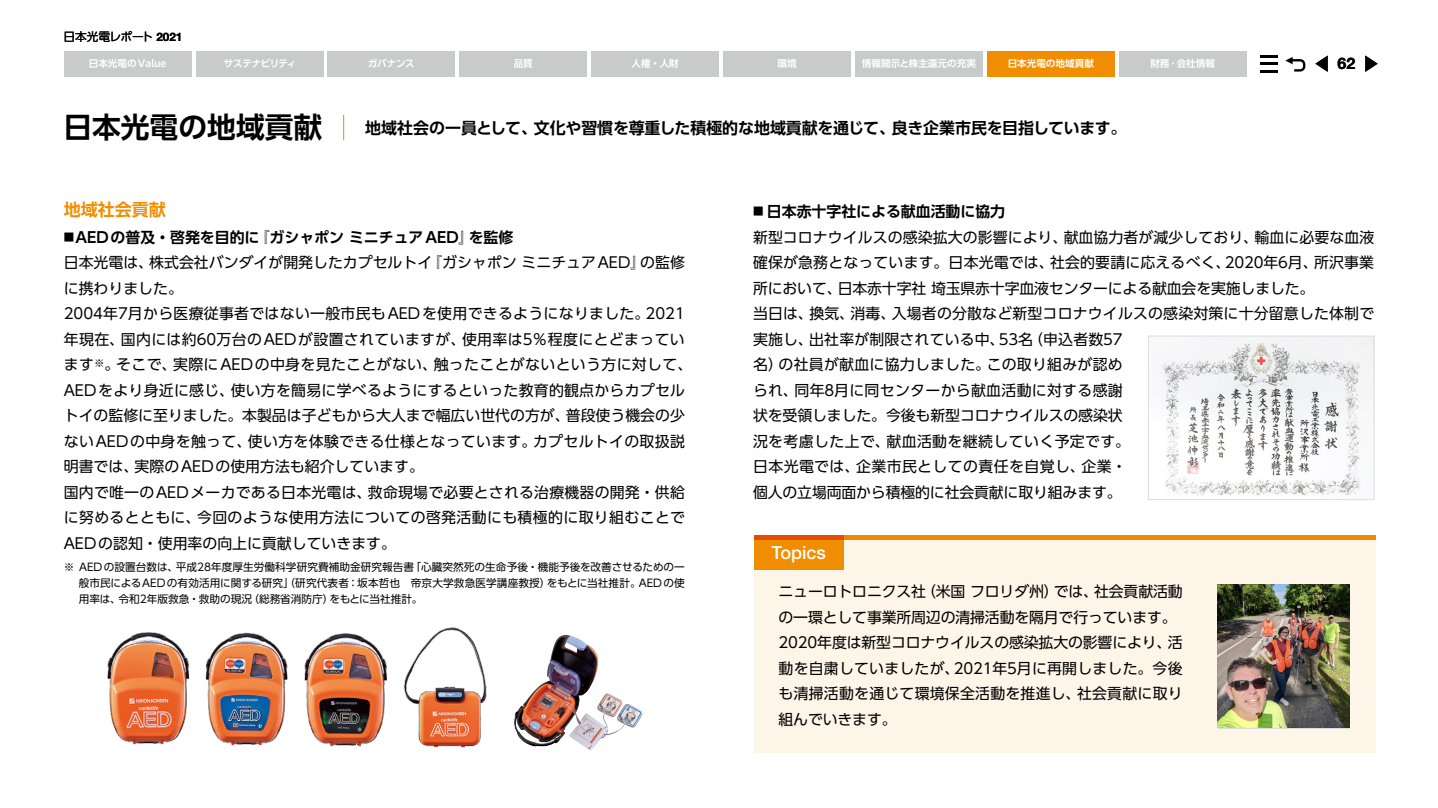
<style>
.page{position:relative;width:1438px;height:808px;background:#fff}
.page>*{position:absolute;margin:0;border:0;box-sizing:border-box;transform-origin:0 0}
.t1{font:700 28.65px "UD Shin Go Pr 6 N De";color:#000}
.t2{font:500 18px "Helvetica Neue";color:#fff}
.t3{font:700 16.95px "UD Shin Go Pr 6 N De";color:#f18d00}
.t4{font:700 15.9px "UD Shin Go Pr 6 N De";letter-spacing:-.005em;color:#000}
.t5{font:700 15.9px "Helvetica Neue LT Pro";color:#000}
.t6{font:14.85px/25.5px "UD Shin Go Pr 6 N";letter-spacing:.015em;color:#000}
.t7{font:14.85px/25.5px "UD Shin Go Pr 6 N";letter-spacing:-.01em;color:#000}
.t8{font:700 14.85px "UD Shin Go Pr 6 N De";color:#000}
.t9{font:11.7px "UD Shin Go Pr 6 N";letter-spacing:-.015em;color:#000}
.t10{font:10.65px/15.9px "UD Shin Go Pr 6 N";color:#000;text-align:justify}
.t11{font:700 9.6px "UD Shin Go Pr 6 N De";color:#fff}
.t12{font:700 9.6px "UD Shin Go Pr 6 N De";letter-spacing:-.045em;color:#fff}
.s1{font-family:"Helvetica Neue";font-weight:700}
</style>
<div class="page">
<img style="left:1162px;top:338px;width:209px;height:158px">
<div style="left:1148px;top:336px;width:225px;height:164px;border:1px solid #dcdddd"></div>
<img style="left:405px;top:627px;width:82px;height:121px">
<img style="left:514px;top:635px;width:84px;height:116px">
<img style="left:107px;top:632px;width:65px;height:113px">
<img style="left:172px;top:632px;width:113px;height:114px">
<img style="left:285px;top:633px;width:120px;height:114px">
<svg style="left:343px;top:115px;width:1px;height:25px"></svg>
<div style="left:754px;top:536px;width:620px;height:217px;background:#fef5e9"></div>
<div style="left:754px;top:536px;width:89px;height:34px;background:#f18d00"></div>
<hr style="left:754px;top:536px;width:620px;height:4px;background:#f18d00">
<img style="left:1217px;top:584px;width:132px;height:143px">
<svg style="left:1285px;top:57px;width:21px;height:15px"></svg>
<div style="left:723px;top:51px;width:127px;height:26px;background:#c9caca"></div>
<div style="left:459px;top:51px;width:128px;height:26px;background:#c9caca"></div>
<div style="left:855px;top:51px;width:127px;height:26px;background:#c9caca"></div>
<div style="left:327px;top:51px;width:128px;height:26px;background:#c9caca"></div>
<div style="left:986px;top:51px;width:128px;height:25px;background:#f18d00"></div>
<div style="left:1118px;top:51px;width:128px;height:25px;background:#c9caca"></div>
<div style="left:591px;top:51px;width:128px;height:25px;background:#c9caca"></div>
<div style="left:196px;top:51px;width:127px;height:26px;background:#c9caca"></div>
<div style="left:64px;top:51px;width:127px;height:26px;background:#c9caca"></div>
<svg style="left:1260px;top:55px;width:17px;height:2px"></svg>
<svg style="left:1260px;top:63px;width:17px;height:9px"></svg>
<svg style="left:1315px;top:56px;width:12px;height:16px"></svg>
<svg style="left:1365px;top:56px;width:12px;height:16px"></svg>
<p class="t9" style="left:64px;top:27px;width:120px">日本光電レポート <span class="s1">2021</span></p>
<p class="t11" style="left:89px;top:56px;width:79px">日本光電のValue</p>
<p class="t12" style="left:224px;top:56px;width:74px">サステナビリティ</p>
<p class="t11" style="left:368px;top:56px;width:48px">ガバナンス</p>
<p class="t11" style="left:513px;top:56px;width:21px">品質</p>
<p class="t11" style="left:631px;top:56px;width:49px">人権・人財</p>
<p class="t11" style="left:777px;top:56px;width:21px">環境</p>
<p class="t11" style="left:861px;top:56px;width:115px">情報開示と株主還元の充実</p>
<p class="t11" style="left:1007px;top:56px;width:88px">日本光電の地域貢献</p>
<p class="t11" style="left:1150px;top:56px;width:66px">財務･会社情報</p>
<p class="t5" style="left:1337px;top:54px;width:19px">62</p>
<h1 class="t1" style="left:64px;top:104px;width:260px">日本光電の地域貢献</h1>
<p class="t4" style="left:365px;top:115px;width:762px">地域社会の一員として、文化や習慣を尊重した積極的な地域貢献を通じて、良き企業市民を目指しています。</p>
<p class="t3" style="left:64px;top:196px;width:104px">地域社会貢献</p>
<p class="t8" style="left:64px;top:225px;width:451px"><sup>■</sup>AEDの普及・啓発を目的に『ガシャポン ミニチュアAED』を監修</p>
<p class="t6" style="left:64px;top:249px;width:630px">日本光電は、株式会社バンダイが開発したカプセルトイ『ガシャポンミニチュアAED』の監修に携わりました。<br>2004年7月から医療従事者ではない一般市民もAEDを使用できるようになりました。2021年現在、国内には約60万台のAEDが設置されていますが、使用率は5％程度にとどまっています<sup>※</sup>。そこで、実際にAEDの中身を見たことがない、触ったことがないという方に対して、AEDをより身近に感じ、使い方を簡易に学べるようにするといった教育的観点からカプセルトイの監修に至りました。本製品は子どもから大人まで幅広い世代の方が、普段使う機会の少ないAEDの中身を触って、使い方を体験できる仕様となっています。カプセルトイの取扱説明書では、実際のAEDの使用方法も紹介しています。<br>国内で唯一のAEDメーカである日本光電は、救命現場で必要とされる治療機器の開発・供給に努めるとともに、今回のような使用方法についての啓発活動にも積極的に取り組むことでAEDの認知・使用率の向上に貢献していきます。</p>
<p class="t10" style="left:79px;top:558px;width:607px;text-indent:-15px">※ AEDの設置台数は、平成28年度厚生労働科学研究費補助金研究報告書「心臓突然死の生命予後・機能予後を改善させるための一般市民によるAEDの有効活用に関する研究」（研究代表者：坂本哲也　帝京大学救急医学講座教授）をもとに当社推計。AEDの使用率は、令和2年版救急・救助の現況（総務省消防庁）をもとに当社推計。</p>
<p class="t8" style="left:753px;top:199px;width:253px"><sup>■</sup> 日本赤十字社による献血活動に協力</p>
<p class="t6" style="left:753px;top:224px;width:622px">新型コロナウイルスの感染拡大の影響により、献血協力者が減少しており、輸血に必要な血液確保が急務となっています。日本光電では、社会的要請に応えるべく、2020年6月、所沢事業所において、日本赤十字社埼玉県赤十字血液センターによる献血会を実施しました。<br>当日は、換気、消毒、入場者の分散など新型コロナウイルスの感染対策に十分留意した体制で実施し、出社率が制限されている中、53名（申込者数57<br>名）の社員が献血に協力しました。この取り組みが認め<br>られ、同年8月に同センターから献血活動に対する感謝<br>状を受領しました。今後も新型コロナウイルスの感染状<br>況を考慮した上で、献血活動を継続していく予定です。<br>日本光電では、企業市民としての責任を自覚し、企業・<br>個人の立場両面から積極的に社会貢献に取り組みます。</p>
<p class="t2" style="left:767px;top:538px;width:56px">Topics</p>
<p class="t2" style="left:771px;top:542px;width:56px">Topics</p>
<p class="t7" style="left:778px;top:578px;width:405px">ニューロトロニクス社（米国フロリダ州）では、社会貢献活動の一環として事業所周辺の清掃活動を隔月で行っています。<br>2020年度は新型コロナウイルスの感染拡大の影響により、活動を自粛していましたが、2021年5月に再開しました。今後も清掃活動を通じて環境保全活動を推進し、社会貢献に取り組んでいきます。</p>
</div>
